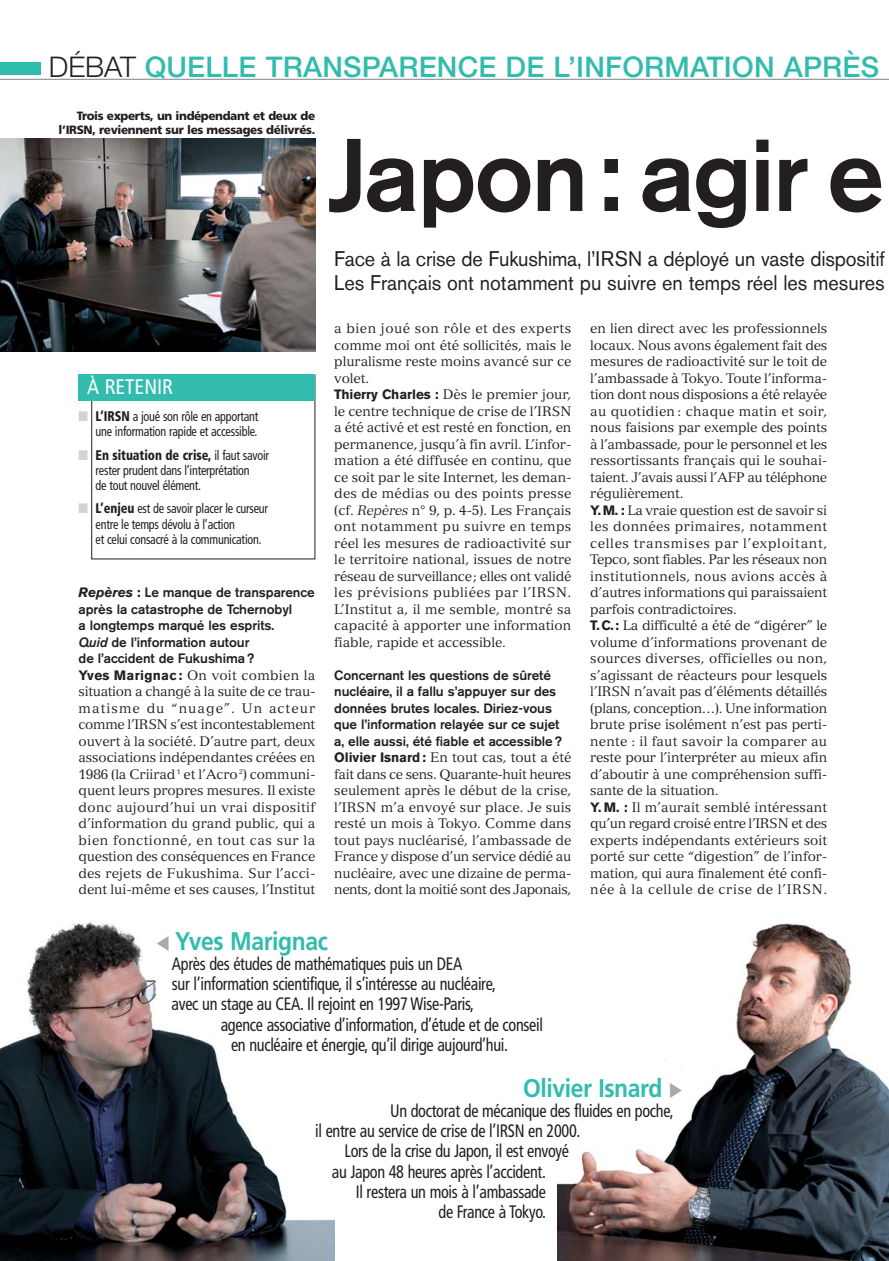
<style>
.page{position:relative;width:889px;height:1261px;background:#fff}
.page>*{position:absolute;margin:0;border:0;box-sizing:border-box;transform-origin:0 0}
.t1{font:500 102px "Akzidenz Grotesk BE";letter-spacing:-.025em;color:#231f20}
.t2{font:500 28.5px "Helvetica Neue";letter-spacing:.01em;color:#31bcad}
.t3{font:700 25.5px "Frutiger";letter-spacing:-.015em;color:#31bcad;scale:.9 1}
.t4{font:21px/24px "Akzidenz Grotesk BE";letter-spacing:-.005em;color:#231f20;scale:.95 1}
.t5{font:condensed 21px "Frutiger";color:#fff}
.t6{font:condensed 18px/20.2px "Frutiger";letter-spacing:-.02em;color:#231f20;scale:.9 1}
.t7{font:900 condensed 13.95px "Frutiger";letter-spacing:-.005em;color:#231f20;scale:.9 1}
.t8{font:13.5px/16.5px "Versailles";letter-spacing:-.005em;color:#231f20}
.t9{font:500 13.5px/16.5px "Akzidenz Grotesk BE";letter-spacing:-.005em;color:#231f20}
.t10{font:condensed 13.5px/15px "Frutiger";letter-spacing:-.02em;color:#231f20;scale:.9 1}
.t11{font:900 12px/13.5px "Frutiger";letter-spacing:-.03em;color:#231f20;text-align:right}
.s1{font-weight:300;color:#231f20}
.s2{color:#d1d3d4}
.s3{font-weight:900;font-size:13.95px}
.s4{font-weight:400;font-size:13.5px}
.s5{font-weight:700;font-style:italic}
.s6{font-weight:700}
.s7{font-style:italic}
.s8{font-family:"Akzidenz Grotesk BE";font-weight:700}
</style>
<div class="page">
<img style="left:557px;top:891px;width:332px;height:369px">
<img style="left:0;top:921px;width:334px;height:339px">
<img style="left:0;top:138px;width:315px;height:214px">
<div style="left:79px;top:374px;width:236px;height:26px;background:#31bcad"></div>
<hr style="left:0;top:79px;width:889px;height:1px;background:#808285">
<div style="left:0;top:62px;width:40px;height:13px;background:#31bcad"></div>
<svg style="left:157px;top:935px;width:12px;height:15px"></svg>
<svg style="left:670px;top:1082px;width:12px;height:15px"></svg>
<h2 class="t2" style="left:49px;top:57px;width:832px"><span class="s1">DÉBAT</span> QUELLE TRANSPARENCE DE L’INFORMATION APRÈS</h2>
<p class="t11" style="left:59px;top:110px;width:258px">Trois experts, un indépendant et deux de l’IRSN, reviennent sur les messages délivrés.</p>
<h3 class="t5" style="left:87px;top:378px;width:88px">À RETENIR</h3>
<p class="t10" style="left:79px;top:410px;width:201px;text-align:right"><span class="s2">■</span> <span class="s3">L’IRSN</span> a joué son rôle en apportant une information rapide et accessible.</p>
<p class="t7" style="left:79px;top:449px;width:213px"><span class="s2">■</span> En situation de crise, <span class="s4">il faut savoir</span></p>
<p class="t10" style="left:96px;top:464px;width:173px">rester prudent dans l’interprétation de tout nouvel élément.</p>
<p class="t10" style="left:96px;top:502px;width:193px;text-indent:-17px"><span class="s2">■</span> <span class="s3">L’enjeu</span> est de savoir placer le curseur entre le temps dévolu à l’action<br>et celui consacré à la communication.</p>
<p class="t9" style="left:79px;top:585px;width:237px"><span class="s5">Repères</span> <span class="s6">:</span> Le manque de transparence après la catastrophe de Tchernobyl<br>a longtemps marqué les esprits.<br><span class="s7">Quid</span> de l’information autour<br>de l’accident de Fukushima?</p>
<p class="t8" style="left:79px;top:668px;width:238px;text-align:justify"><span class="s8">Yves Marignac :</span> On voit combien la situation a changé à la suite de ce trau&shy;matisme du “nuage”. Un acteur comme l’IRSN s’est incontestablement ouvert à la société. D’autre part, deux associations indépendantes créées en 1986 (la Criirad <sup>1</sup> et l’Acro <sup>2</sup>) communi&shy;quent leurs propres mesures. Il existe donc aujourd’hui un vrai dispositif d’information du grand public, qui a bien fonctionné, en tout cas sur la question des conséquences en France des rejets de Fukushima. Sur l’acci&shy;dent lui-même et ses causes, l’Institut</p>
<h1 class="t1" style="left:326px;top:139px;width:559px">Japon: agir e</h1>
<h3 class="t4" style="left:334px;top:249px;width:581px">Face à la crise de Fukushima, l’IRSN a déployé un vaste dispositif<br>Les Français ont notamment pu suivre en temps réel les mesures</h3>
<p class="t8" style="left:334px;top:321px;width:239px">a bien joué son rôle et des experts comme moi ont été sollicités, mais le pluralisme reste moins avancé sur ce volet.<br><span class="s8">Thierry Charles :</span> Dès le premier jour, le centre technique de crise de l’IRSN a été activé et est resté en fonction, en permanence, jusqu’à fin avril. L’infor&shy;mation a été diffusée en continu, que ce soit par le site Internet, les deman&shy;des de médias ou des points presse (cf. <span class="s7">Repères</span> n° 9, p. 4-5). Les Français ont notamment pu suivre en temps réel les mesures de radioactivité sur le territoire national, issues de notre réseau de surveillance; elles ont validé les prévisions publiées par l’IRSN.<br>L’Institut a, il me semble, montré sa capacité à apporter une information fiable, rapide et accessible.</p>
<p class="t9" style="left:334px;top:668px;width:229px">Concernant les questions de sûreté nucléaire, il a fallu s’appuyer sur des données brutes locales. Diriez-vous que l’information relayée sur ce sujet a, elle aussi, été fiable et accessible?</p>
<p class="t8" style="left:334px;top:750px;width:239px;text-align:justify"><span class="s8">Olivier Isnard:</span> En tout cas, tout a été fait dans ce sens. Quarante-huit heures seulement après le début de la crise, l’IRSN m’a envoyé sur place. Je suis resté un mois à Tokyo. Comme dans tout pays nucléarisé, l’ambassade de France y dispose d’un service dédié au nucléaire, avec une dizaine de perma&shy;nents, dont la moitié sont des Japonais,</p>
<p class="t8" style="left:590px;top:321px;width:238px">en lien direct avec les professionnels locaux. Nous avons également fait des mesures de radioactivité sur le toit de l’ambassade à Tokyo. Toute l’informa&shy;tion dont nous disposions a été relayée au quotidien : chaque matin et soir, nous faisions par exemple des points à l’ambassade, pour le personnel et les ressortissants français qui le souhai&shy;taient. J’avais aussi l’AFP au téléphone régulièrement.<br><span class="s8">Y.M. :</span> La vraie question est de savoir si les données primaires, notamment celles transmises par l’exploitant, Tepco, sont fiables. Par les réseaux non institutionnels, nous avions accès à d’autres informations qui paraissaient parfois contradictoires.<br><span class="s8">T.C.:</span> La difficulté a été de “digérer” le volume d’informations provenant de sources diverses, officielles ou non, s’agissant de réacteurs pour lesquels l’IRSN n’avait pas d’éléments détaillés (plans, conception…). Une information brute prise isolément n’est pas perti&shy;nente : il faut savoir la comparer au reste pour l’interpréter au mieux afin d’aboutir à une compréhension suffi&shy;sante de la situation.<br><span class="s8">Y. M. :</span> Il m’aurait semblé intéressant qu’un regard croisé entre l’IRSN et des experts indépendants extérieurs soit porté sur cette “digestion” de l’infor&shy;mation, qui aura finalement été confi&shy;née à la cellule de crise de l’IRSN.</p>
<h3 class="t3" style="left:175px;top:930px;width:171px">Yves Marignac</h3>
<h3 class="t6" style="left:172px;top:954px;width:362px">Après des études de mathématiques puis un DEA<br>sur l’information scientifique, il s’intéresse au nucléaire, avec un stage au CEA. Il rejoint en 1997 Wise-Paris,</h3>
<h3 class="t6" style="left:231px;top:1015px;width:348px;text-indent:-10px">agence associative d’information, d’étude et de conseil en nucléaire et énergie, qu’il dirige aujourd’hui.</h3>
<h3 class="t3" style="left:523px;top:1077px;width:156px">Olivier Isnard</h3>
<h3 class="t6" style="left:390px;top:1101px;width:316px">Un doctorat de mécanique des fluides en poche,</h3>
<h3 class="t6" style="left:315px;top:1122px;width:296px">il entre au service de crise de l’IRSN en 2000.</h3>
<h3 class="t6" style="left:344px;top:1142px;width:251px">Lors de la crise du Japon, il est envoyé</h3>
<h3 class="t6" style="left:332px;top:1162px;width:239px">au Japon 48 heures après l’accident.</h3>
<h3 class="t6" style="left:356px;top:1182px;width:213px">Il restera un mois à l’ambassade</h3>
<h3 class="t6" style="left:438px;top:1203px;width:121px">de France à Tokyo.</h3>
</div>
